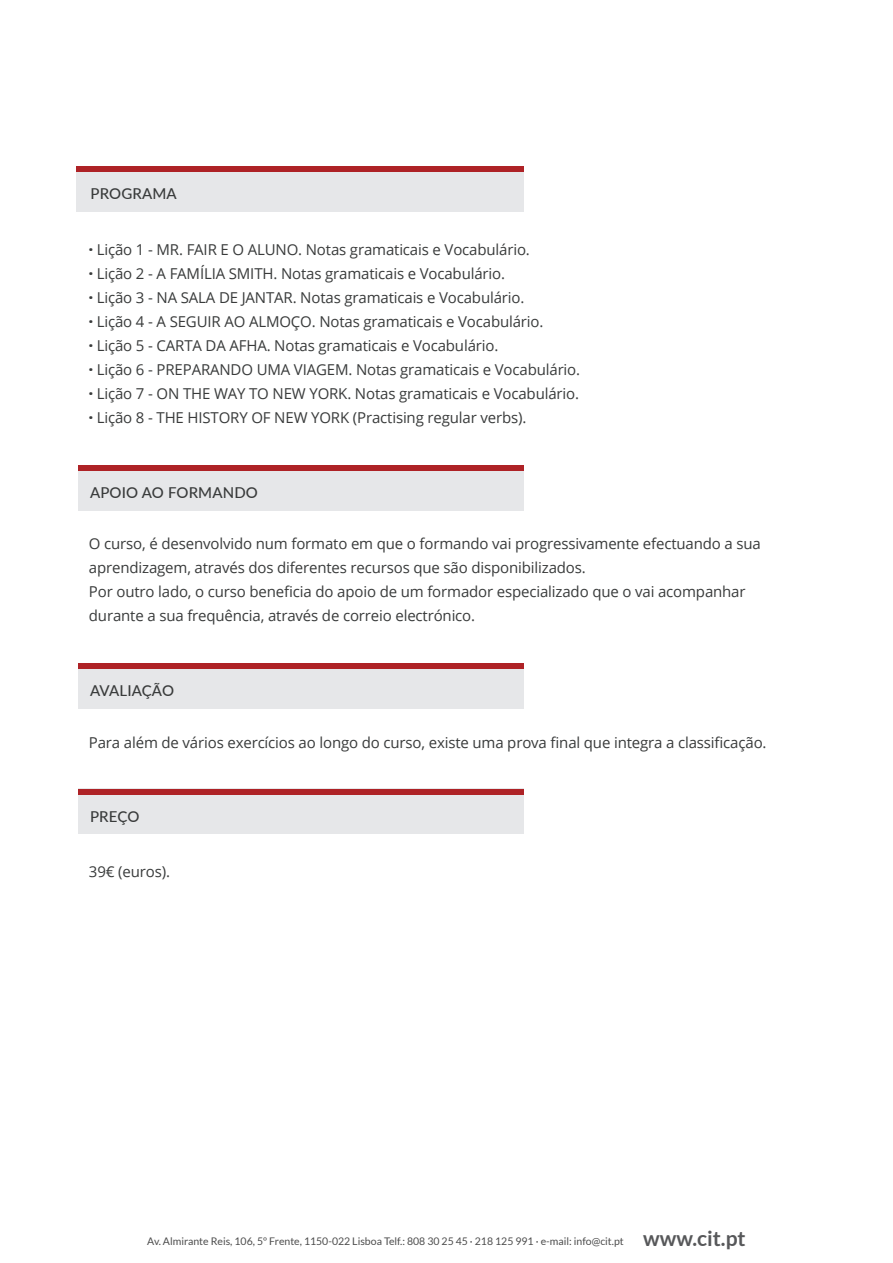
<style>
.page{position:relative;width:893px;height:1263px;background:#fff}
.page>*{position:absolute;margin:0;border:0;box-sizing:border-box;transform-origin:0 0}
.t1{font:15px/24px "Open Sans";letter-spacing:-.01em;color:#393b3b}
.t2{font:500 15px "Lato";letter-spacing:.01em;color:#393b3b}
.t3{font:10.5px "Lato";color:#4d4d4d}
.s1{font-weight:800}
.s2{font-weight:700;font-size:21px;color:#57585a}
</style>
<div class="page">
<div style="left:78px;top:466px;width:446px;height:45px;background:#e6e7e9"></div>
<div style="left:78px;top:466px;width:446px;height:5px;background:#ae2226"></div>
<div style="left:78px;top:663px;width:446px;height:45px;background:#e6e7e9"></div>
<div style="left:78px;top:663px;width:446px;height:6px;background:#ae2226"></div>
<div style="left:78px;top:789px;width:446px;height:45px;background:#e6e7e9"></div>
<div style="left:78px;top:789px;width:446px;height:5px;background:#ae2226"></div>
<div style="left:76px;top:166px;width:448px;height:45px;background:#e6e7e9"></div>
<div style="left:76px;top:166px;width:448px;height:6px;background:#ae2226"></div>
<p class="t2" style="left:91px;top:183px;width:88px">PROGRAMA</p>
<p class="t1" style="left:89px;top:237px;width:493px"><span class="s1">·</span> Lição 1 - MR. FAIR E O ALUNO. Notas gramaticais e Vocabulário.<br><span class="s1">·</span> Lição 2 - A FAMÍLIA SMITH. Notas gramaticais e Vocabulário.<br><span class="s1">·</span> Lição 3 - NA SALA DE JANTAR. Notas gramaticais e Vocabulário.<br><span class="s1">·</span> Lição 4 - A SEGUIR AO ALMOÇO. Notas gramaticais e Vocabulário.<br><span class="s1">·</span> Lição 5 - CARTA DA AFHA. Notas gramaticais e Vocabulário.<br><span class="s1">·</span> Lição 6 - PREPARANDO UMA VIAGEM. Notas gramaticais e Vocabulário. <span class="s1">·</span> Lição 7 - ON THE WAY TO NEW YORK. Notas gramaticais e Vocabulário. <span class="s1">·</span> Lição 8 - THE HISTORY OF NEW YORK (Practising regular verbs).</p>
<p class="t2" style="left:90px;top:482px;width:170px">APOIO AO FORMANDO</p>
<p class="t1" style="left:89px;top:531px;width:673px">O curso, é desenvolvido num formato em que o formando vai progressivamente efectuando a sua aprendizagem, através dos diferentes recursos que são disponibilizados.<br>Por outro lado, o curso beneficia do apoio de um formador especializado que o vai acompanhar durante a sua frequência, através de correio electrónico.</p>
<p class="t2" style="left:90px;top:680px;width:86px">AVALIAÇÃO</p>
<p class="t1" style="left:89px;top:730px;width:679px">Para além de vários exercícios ao longo do curso, existe uma prova final que integra a classificação.</p>
<p class="t2" style="left:90px;top:805px;width:51px">PREÇO</p>
<p class="t1" style="left:89px;top:859px;width:83px">39€ (euros).</p>
<p class="t3" style="left:147px;top:1235px;width:600px">Av. Almirante Reis, 106, 5º Frente, 1150-022 Lisboa Telf.: 808 30 25 45 · 218 125 991 · e-mail: info@cit.pt <span class="s2">www.cit.pt</span></p>
</div>
